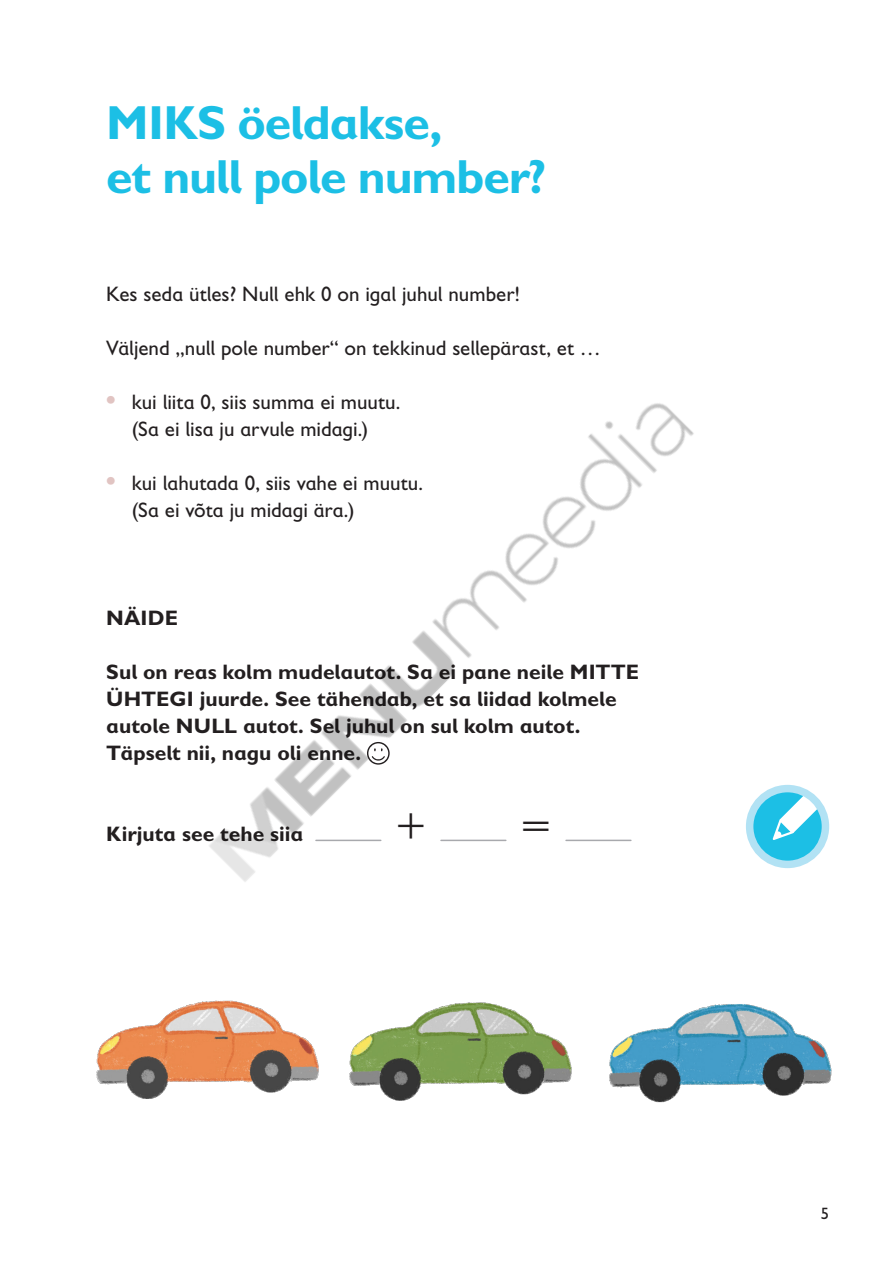
<style>
.page{position:relative;width:893px;height:1263px;background:#fff}
.page>*{position:absolute;margin:0;border:0;box-sizing:border-box;transform-origin:0 0}
.matemaatika_body{font:300 49.5px "Avenir";color:#231f20}
.miks_teema{font:700 48px/54px "Gill Sans Infant Std";letter-spacing:-.025em;color:#1cbfe5}
.matemaatika_body-2{font:21px/27px "Gill Sans Infant Std";color:#231f20;text-align:center}
.matemaatika_body-3{font:700 21px/27px "Gill Sans Infant Std";color:#231f20}
.t1{font:16.5px "Gill Sans Infant Std";color:#231f20}
.s1{font-weight:700;font-size:27px;color:#e1c4c2}
</style>
<div class="page">
<svg style="left:750px;top:788px;width:75px;height:76px"></svg>
<svg style="left:795px;top:788px;width:30px;height:52px"></svg>
<div style="left:746px;top:785px;width:83px;height:83px;border:8px solid #b2e2f4;border-radius:50%"></div>
<img style="left:96px;top:1000px;width:736px;height:103px">
<img style="left:209px;top:403px;width:586px;height:479px">
<p class="miks_teema" style="left:106px;top:95px;width:442px">MIKS öeldakse,<br>et null pole number?</p>
<p class="matemaatika_body-2" style="left:106px;top:280px;width:415px">Kes seda ütles? Null ehk 0 on igal juhul number!</p>
<p class="matemaatika_body-2" style="left:106px;top:334px;width:496px">Väljend „null pole number“ on tekkinud sellepärast, et …</p>
<p class="matemaatika_body-2" style="left:106px;top:388px;width:296px"><span class="s1">•</span> kui liita 0, siis summa ei muutu. (Sa ei lisa ju arvule midagi.)</p>
<p class="matemaatika_body-2" style="left:132px;top:469px;width:293px;text-align:left;text-indent:-26px"><span class="s1">•</span> kui lahutada 0, siis vahe ei muutu. (Sa ei võta ju midagi ära.)</p>
<p class="matemaatika_body-3" style="left:106px;top:604px;width:73px">NÄIDE</p>
<p class="matemaatika_body-3" style="left:106px;top:658px;width:534px">Sul on reas kolm mudelautot. Sa ei pane neile MITTE ÜHTEGI juurde. See tähendab, et sa liidad kolmele autole NULL autot. Sel juhul on sul kolm autot.<br>Täpselt nii, nagu oli enne.</p>
<p class="matemaatika_body-3" style="left:106px;top:820px;width:199px">Kirjuta see tehe siia</p>
<p class="matemaatika_body" style="left:394px;top:795px;width:34px">+</p>
<p class="matemaatika_body" style="left:519px;top:795px;width:34px">=</p>
<p class="t1" style="left:821px;top:1204px;width:10px">5</p>
</div>
